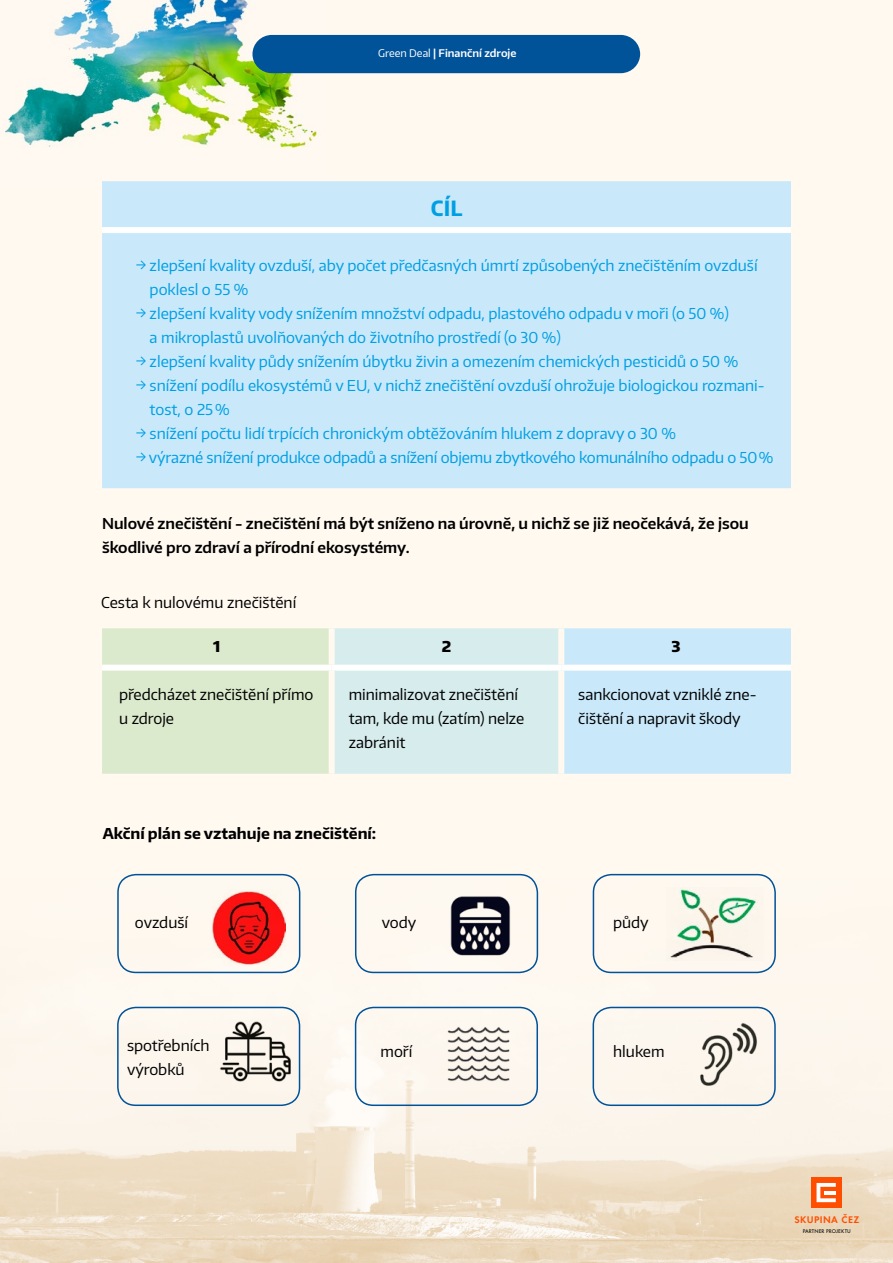
<style>
.page{position:relative;width:893px;height:1263px;background:#fff}
.page>*{position:absolute;margin:0;border:0;box-sizing:border-box;transform-origin:0 0}
.N3{font:700 21px "Encode Sans Normal";color:#009fe3}
.Text_zaklad{font:15px/24px "Encode Sans Normal";color:#009fe3}
.Text_zaklad-2{font:15px/24px "Encode Sans Normal";color:#000}
.t1{font:600 15px/24px "Encode Sans Normal";color:#000}
.Text_zaklad-3{font:700 15px "Encode Sans Normal";color:#000}
.Text_zaklad-4{font:800 15px "Encode Sans Normal";color:#000}
.t2{font:600 10.5px "Encode Sans Normal";color:#fff}
.t3{font:600 10.05px "Futura CEZOT";letter-spacing:.04em;color:#ff4e00}
.t4{font:500 5.55px "Futura CEZOT";letter-spacing:.015em;color:#171714}
.s1{font-weight:400}
</style>
<div class="page">
<div style="left:0;top:0;width:893px;height:878px;background:#fff9f0"></div>
<img style="left:0;top:0;width:325px;height:186px">
<img style="left:0;top:878px;width:893px;height:385px">
<div style="left:811px;top:1177px;width:31px;height:31px;background:#ff4e00"></div>
<svg style="left:816px;top:1183px;width:20px;height:19px"></svg>
<div style="left:252px;top:35px;width:388px;height:38px;background:#005299"></div>
<svg style="left:102px;top:628px;width:689px;height:146px"></svg>
<div style="left:329px;top:628px;width:6px;height:37px;background:#fff9f0"></div>
<div style="left:558px;top:628px;width:6px;height:37px;background:#fff9f0"></div>
<div style="left:329px;top:671px;width:6px;height:103px;background:#fff9f0"></div>
<div style="left:558px;top:671px;width:6px;height:103px;background:#fff9f0"></div>
<div style="left:102px;top:665px;width:230px;height:6px;background:#fff"></div>
<div style="left:332px;top:665px;width:229px;height:6px;background:#fff"></div>
<div style="left:561px;top:665px;width:230px;height:6px;background:#fff"></div>
<div style="left:102px;top:181px;width:689px;height:307px;background:#c9e9fb"></div>
<div style="left:102px;top:227px;width:689px;height:6px;background:#fff"></div>
<img style="left:698px;top:1020px;width:60px;height:67px">
<img style="left:442px;top:883px;width:76px;height:85px">
<img style="left:215px;top:1015px;width:83px;height:77px">
<img style="left:667px;top:887px;width:96px;height:74px">
<img style="left:445px;top:1023px;width:67px;height:60px">
<img style="left:212px;top:889px;width:73px;height:77px">
<div style="left:117px;top:874px;width:183px;height:99px;border:2px solid #005299;border-radius:18px"></div>
<div style="left:355px;top:874px;width:183px;height:99px;border:2px solid #005299;border-radius:18px"></div>
<div style="left:593px;top:874px;width:183px;height:99px;border:2px solid #005299;border-radius:18px"></div>
<div style="left:117px;top:1007px;width:183px;height:99px;border:2px solid #005299;border-radius:18px"></div>
<div style="left:355px;top:1007px;width:183px;height:99px;border:2px solid #005299;border-radius:18px"></div>
<div style="left:593px;top:1007px;width:183px;height:99px;border:2px solid #005299;border-radius:18px"></div>
<p class="t2" style="left:378px;top:46px;width:140px"><span class="s1">Green Deal</span> | Finanční zdroje</p>
<p class="N3" style="left:431px;top:194px;width:33px">CÍL</p>
<p class="Text_zaklad" style="left:150px;top:253px;width:609px;text-indent:-14px">→ zlepšení kvality ovzduší, aby počet předčasných úmrtí způsobených znečištěním ovzduší poklesl o 55 %</p>
<p class="Text_zaklad" style="left:150px;top:301px;width:581px;text-indent:-14px">→ zlepšení kvality vody snížením množství odpadu, plastového odpadu v moři (o 50 %) a mikroplastů uvolňovaných do životního prostředí (o 30 %)</p>
<p class="Text_zaklad" style="left:136px;top:349px;width:604px">→ zlepšení kvality půdy snížením úbytku živin a omezením chemických pesticidů o 50 %</p>
<p class="Text_zaklad" style="left:150px;top:373px;width:617px;text-indent:-14px">→ snížení podílu ekosystémů v EU, v nichž znečištění ovzduší ohrožuje biologickou rozmani&shy;tost, o 25%</p>
<p class="Text_zaklad" style="left:136px;top:421px;width:542px">→ snížení počtu lidí trpících chronickým obtěžováním hlukem z dopravy o 30 %</p>
<p class="Text_zaklad" style="left:136px;top:445px;width:639px">→ výrazné snížení produkce odpadů a snížení objemu zbytkového komunálního odpadu o 50%</p>
<p class="t1" style="left:102px;top:510px;width:648px">Nulové znečištění - znečištění má být sníženo na úrovně, u nichž se již neočekává, že jsou škodlivé pro zdraví a přírodní ekosystémy.</p>
<p class="Text_zaklad-2" style="left:101px;top:590px;width:197px">Cesta k nulovému znečištění</p>
<p class="Text_zaklad-4" style="left:213px;top:637px;width:9px">1</p>
<p class="Text_zaklad-4" style="left:442px;top:637px;width:11px">2</p>
<p class="Text_zaklad-4" style="left:672px;top:637px;width:11px">3</p>
<p class="Text_zaklad-2" style="left:119px;top:682px;width:196px">předcházet znečištění přímo u zdroje</p>
<p class="Text_zaklad-2" style="left:349px;top:682px;width:177px">minimalizovat znečištění tam, kde mu (zatím) nelze zabránit</p>
<p class="Text_zaklad-2" style="left:578px;top:682px;width:180px">sankcionovat vzniklé zne&shy;čištění a napravit škody</p>
<p class="Text_zaklad-3" style="left:103px;top:823px;width:275px">Akční plán se vztahuje na znečištění:</p>
<p class="Text_zaklad-2" style="left:135px;top:909px;width:55px">ovzduší</p>
<p class="Text_zaklad-2" style="left:382px;top:909px;width:36px">vody</p>
<p class="Text_zaklad-2" style="left:613px;top:909px;width:37px">půdy</p>
<p class="Text_zaklad-2" style="left:127px;top:1033px;width:84px">spotřebních výrobků</p>
<p class="Text_zaklad-2" style="left:380px;top:1039px;width:33px">moří</p>
<p class="Text_zaklad-2" style="left:613px;top:1038px;width:53px">hlukem</p>
<p class="t3" style="left:794px;top:1214px;width:66px">SKUPINA ČEZ</p>
<p class="t4" style="left:803px;top:1228px;width:50px">PARTNER PROJEKTU</p>
</div>
